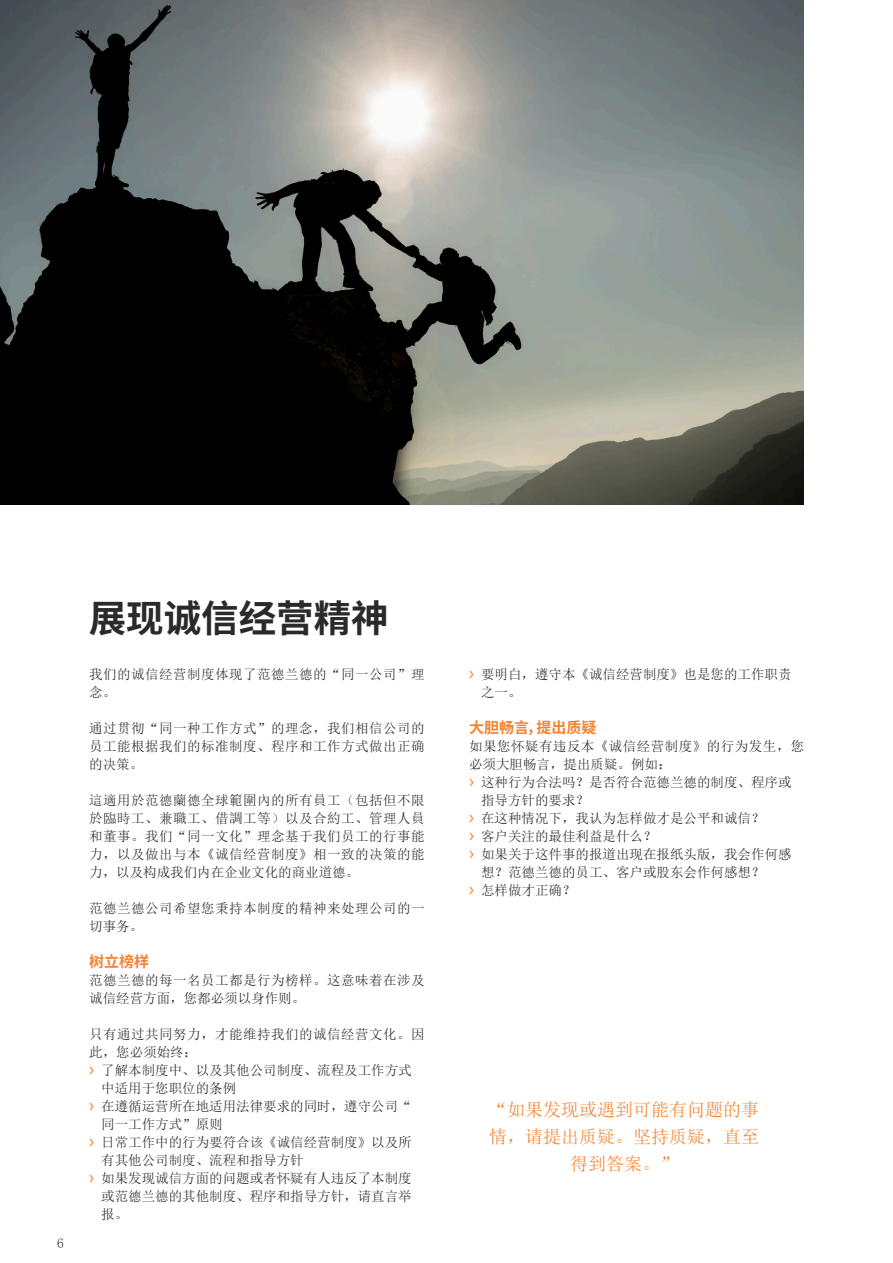
<style>
.page{position:relative;width:893px;height:1263px;background:#fff}
.page>*{position:absolute;margin:0;border:0;box-sizing:border-box;transform-origin:0 0}
.t1{font:700 37.5px "Source Han Sans CN";color:#2b292a}
.t2{font:18px/27px "Sim Sun";color:#f5822e;text-align:center}
.t3{font:700 15px "Source Han Sans CN";color:#f5822e}
.t4{font:13.5px/18px "Sim Sun";color:#2b292a;text-align:justify}
.t5{font:13.5px/18px "Sim Sun";letter-spacing:.035em;color:#2b292a}
.s1{font-family:"Meta Pro Norm";font-size:15px;color:#f6873b}
</style>
<div class="page">
<img style="left:0;top:0;width:804px;height:504px">
<p class="t4" style="left:57px;top:1234px;width:8px">6</p>
<h1 class="t1" style="left:89px;top:597px;width:301px">展现诚信经营精神</h1>
<p class="t5" style="left:89px;top:665px;width:337px">我们的诚信经营制度体现了范德兰德的“同一公司”理念。</p>
<p class="t4" style="left:89px;top:719px;width:337px">通过贯彻“同一种工作方式”的理念，我们相信公司的员工能根据我们的标准制度、程序和工作方式做出正确的决策。</p>
<p class="t4" style="left:89px;top:791px;width:337px">這適用於范德蘭德全球範圍內的所有員工（包括但不限於臨時工、兼職工、借調工等）以及合約工、管理人員和董事。我们“同一文化”理念基于我们员工的行事能力，以及做出与本《诚信经营制度》相一致的决策的能力，以及构成我们内在企业文化的商业道德。</p>
<p class="t5" style="left:89px;top:899px;width:337px">范德兰德公司希望您秉持本制度的精神来处理公司的一切事务。</p>
<p class="t3" style="left:89px;top:953px;width:61px">树立榜样</p>
<p class="t5" style="left:89px;top:971px;width:337px">范德兰德的每一名员工都是行为榜样。这意味着在涉及诚信经营方面，您都必须以身作则。</p>
<p class="t5" style="left:89px;top:1025px;width:337px">只有通过共同努力，才能维持我们的诚信经营文化。因</p>
<p class="t4" style="left:89px;top:1043px;width:109px">此，您必须始终：</p>
<p class="t4" style="left:89px;top:1061px;width:324px"><span class="s1">&gt;</span> 了解本制度中、以及其他公司制度、流程及工作方式</p>
<p class="t4" style="left:101px;top:1079px;width:137px">中适用于您职位的条例</p>
<p class="t4" style="left:89px;top:1097px;width:324px"><span class="s1">&gt;</span> 在遵循运营所在地适用法律要求的同时，遵守公司“</p>
<p class="t4" style="left:101px;top:1115px;width:123px">同一工作方式”原则</p>
<p class="t4" style="left:89px;top:1133px;width:324px"><span class="s1">&gt;</span> 日常工作中的行为要符合该《诚信经营制度》以及所</p>
<p class="t4" style="left:101px;top:1151px;width:204px">有其他公司制度、流程和指导方针</p>
<p class="t4" style="left:89px;top:1169px;width:324px"><span class="s1">&gt;</span> 如果发现诚信方面的问题或者怀疑有人违反了本制度</p>
<p class="t4" style="left:101px;top:1187px;width:312px">或范德兰德的其他制度、程序和指导方针，请直言举</p>
<p class="t4" style="left:101px;top:1205px;width:28px">报。</p>
<p class="t4" style="left:481px;top:665px;width:312px;text-indent:-12px"><span class="s1">&gt;</span> 要明白，遵守本《诚信经营制度》也是您的工作职责之一。</p>
<p class="t3" style="left:469px;top:719px;width:129px">大胆畅言，提出质疑</p>
<p class="t5" style="left:469px;top:737px;width:337px">如果您怀疑有违反本《诚信经营制度》的行为发生，您</p>
<p class="t4" style="left:469px;top:755px;width:204px">必须大胆畅言，提出质疑。例如：</p>
<p class="t4" style="left:469px;top:773px;width:324px"><span class="s1">&gt;</span> 这种行为合法吗？是否符合范德兰德的制度、程序或</p>
<p class="t4" style="left:481px;top:791px;width:109px">指导方针的要求？</p>
<p class="t4" style="left:469px;top:809px;width:297px"><span class="s1">&gt;</span> 在这种情况下，我认为怎样做才是公平和诚信？</p>
<p class="t4" style="left:469px;top:827px;width:189px"><span class="s1">&gt;</span> 客户关注的最佳利益是什么？</p>
<p class="t4" style="left:469px;top:845px;width:324px"><span class="s1">&gt;</span> 如果关于这件事的报道出现在报纸头版，我会作何感</p>
<p class="t4" style="left:481px;top:863px;width:285px">想？范德兰德的员工、客户或股东会作何感想？</p>
<p class="t4" style="left:469px;top:881px;width:108px"><span class="s1">&gt;</span> 怎样做才正确？</p>
<h2 class="t2" style="left:489px;top:1096px;width:271px">“如果发现或遇到可能有问题的事情，请提出质疑。坚持质疑，直至得到答案。”</h2>
</div>
